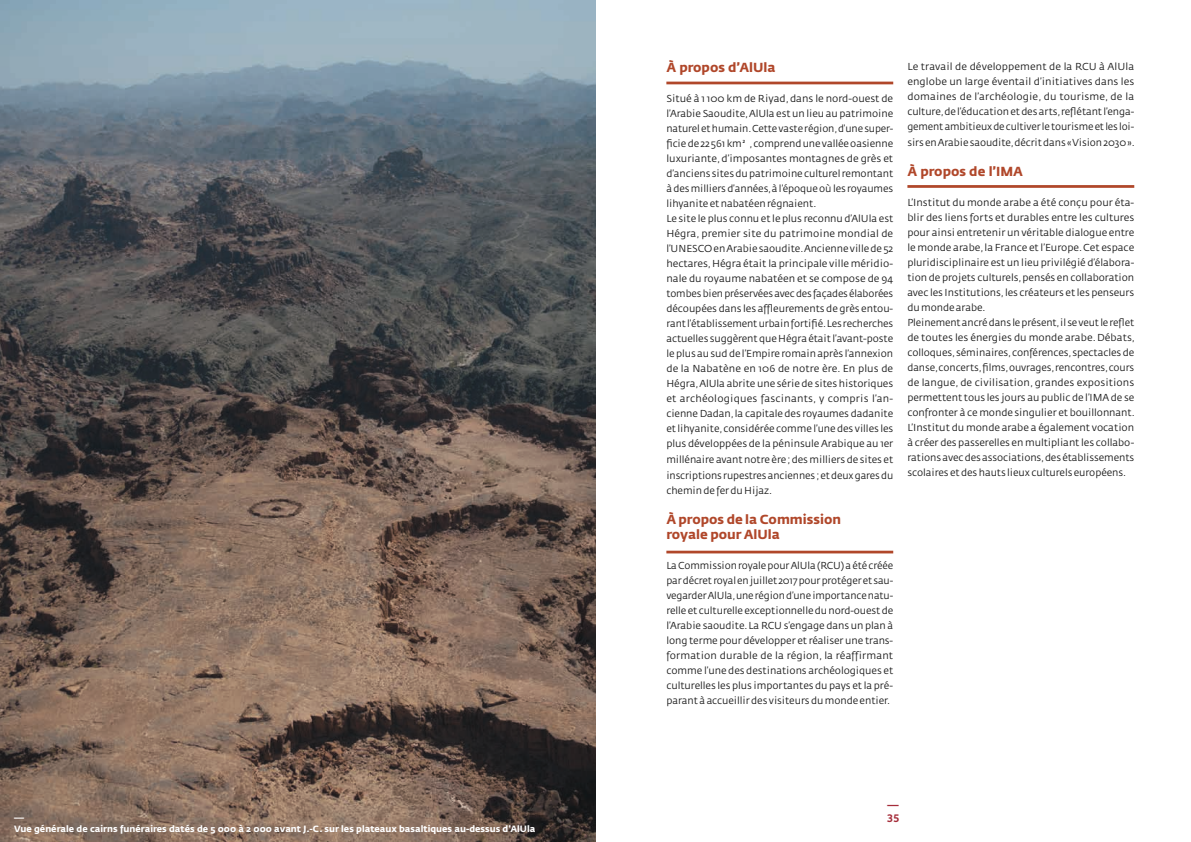
<style>
.page{position:relative;width:1191px;height:842px;background:#fff}
.page>*{position:absolute;margin:0;border:0;box-sizing:border-box;transform-origin:0 0}
.t1{font:700 18px "Mondara Sans";color:#a52d3a}
.t2{font:700 15px "Mondara Sans";color:#a52d3a}
.t3{font:700 13px/15px "Fedra Sans";color:#b0472a}
.t4{font:10px/15px "Fedra Sans";letter-spacing:-.005em;color:#1a1a1a}
.t5{font:500 10px "Fedra Sans";color:#fff}
.t6{font:700 9px "Fedra Sans Std";color:#fff}
</style>
<div class="page">
<hr style="left:666px;top:82px;width:227px;height:2px;background:#b0472a">
<hr style="left:907px;top:185px;width:227px;height:3px;background:#b0472a">
<hr style="left:666px;top:551px;width:227px;height:2px;background:#b0472a">
<img style="left:0;top:0;width:595px;height:842px">
<p class="t5" style="left:14px;top:812px;width:11px">—</p>
<p class="t6" style="left:14px;top:823px;width:523px">Vue générale de cairns funéraires datés de 5 000 à 2 000 avant J.-C. sur les plateaux basaltiques au-dessus d’AlUla</p>
<h3 class="t3" style="left:666px;top:61px;width:111px">À propos d’AlUla</h3>
<p class="t4" style="left:666px;top:92px;width:228px">Situé à 1 100 km de Riyad,dans le nord-ouest de l’Arabie Saoudite,AlUla est un lieu au patrimoine naturelethumain.Cettevasterégion,d’unesuper&shy;ficiede22561km²,comprendunevalléeoasienne luxuriante,d’imposantes montagnes de grès et d’anciens sitesdupatrimoine culturelremontant àdesmilliersd’années,àl’époqueoùles royaumes lihyanite etnabatéenrégnaient.<br>Le site le plus connu et le plus reconnu d’AlUla est Hégra, premier site du patrimoine mondial de l’UNESCOenArabiesaoudite.Anciennevillede52 hectares,Hégra était la principale ville méridio&shy;nale du royaume nabatéen et se compose de 94 tombesbienpréservéesavecdes façadesélaborées découpées dans les affleurements de grès entou&shy;rant l’établissementurbainfortifié.Les recherches actuelles suggèrentqueHégraétait l’avant-poste leplus ausudde l’Empire romainaprès l’annexion de la Nabatène en 106 de notre ère. En plus de Hégra,AlUla abrite une série de sites historiques et archéologiques fascinants, y compris l’an&shy;cienne Dadan,la capitale des royaumes dadanite et lihyanite,considérée comme l’une des villes les plus développées de la péninsule Arabique au 1er</p>
<p class="t4" style="left:666px;top:452px;width:228px;line-height:16px">millénaire avant notre ère;des milliers de sites et inscriptions rupestresanciennes ;etdeuxgaresdu</p>
<p class="t4" style="left:666px;top:484px;width:107px">cheminde ferduHijaz.</p>
<h3 class="t3" style="left:666px;top:513px;width:176px">À propos de la Commission royale pour AlUla</h3>
<p class="t4" style="left:666px;top:559px;width:228px;text-align:justify">LaCommissionroyalepourAlUla(RCU)aétécréée pardécret royalenjuillet 2017pourprotégeret sau&shy;vegarderAlUla,unerégiond’uneimportancenatu&shy;relleet culturelleexceptionnelledunord-ouestde l’Arabie saoudite.La RCU s’engage dans un plan à long terme pour développer et réaliser une trans&shy;formation durable de la région, la réaffirmant comme l’une des destinations archéologiques et culturelles les plus importantes du pays et la pré&shy;parantàaccueillirdes visiteursdumonde entier.</p>
<p class="t4" style="left:907px;top:60px;width:228px;text-align:justify">Le travail de développement de la RCU à AlUla englobe un large éventail d’initiatives dans les domaines de l’archéologie, du tourisme, de la culture,del’éducationetdesarts,reflétant l’enga&shy;gementambitieuxdecultiverletourismeet les loi-</p>
<p class="t4" style="left:907px;top:136px;width:229px">sirsenArabiesaoudite,décritdans «Vision2030».</p>
<h3 class="t3" style="left:907px;top:164px;width:117px">À propos de l’IMA</h3>
<p class="t4" style="left:907px;top:196px;width:229px">L’Institut du monde arabe a été conçu pour éta&shy;blir des liens forts et durables entre les cultures pour ainsi entretenir un véritable dialogue entre le monde arabe,la France et l’Europe.Cet espace pluridisciplinaire est un lieu privilégié d’élabora&shy;tion de projets culturels,pensés en collaboration avec les Institutions,les créateurs et les penseurs dumondearabe.<br>Pleinementancrédans leprésent,il seveut lereflet de toutes les énergies du monde arabe.Débats, colloques,séminaires,conférences,spectacles de danse,concerts,films,ouvrages,rencontres,cours de langue, de civilisation, grandes expositions permettent tous les jours au public de l’IMA de se confronter à ce monde singulier et bouillonnant.<br>L’Institut du monde arabe a également vocation à créer des passerelles en multipliant les collabo&shy;rationsavecdesassociations,desétablissements scolaires etdeshauts lieux culturels européens.</p>
<h1 class="t1" style="left:886px;top:794px;width:15px">—</h1>
<h2 class="t2" style="left:887px;top:810px;width:14px">35</h2>
</div>
